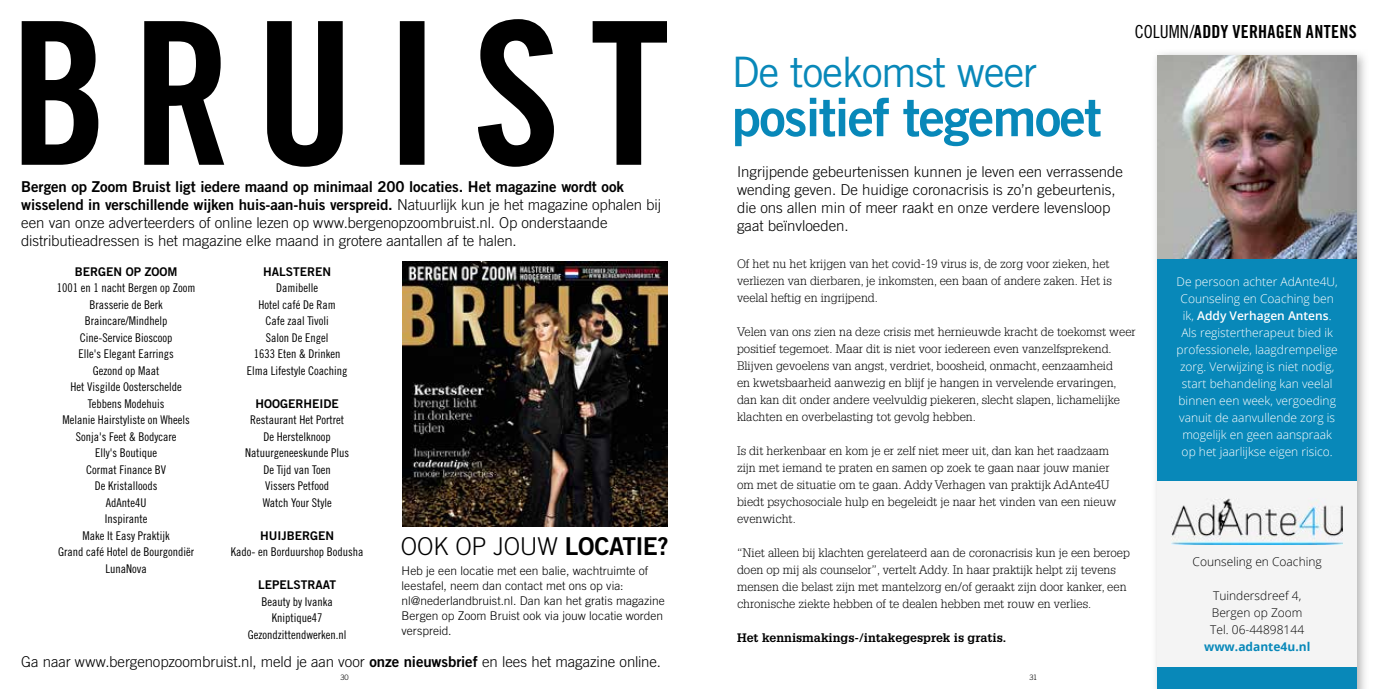
<style>
.page{position:relative;width:1378px;height:689px;background:#fff}
.page>*{position:absolute;margin:0;border:0;box-sizing:border-box;transform-origin:0 0}
.t1{font:52.5px "Trade Gothic LT Std Bd 2";letter-spacing:-.03em;color:#0888b9}
.t2{font:42px "Trade Gothic LT Std";letter-spacing:-.03em;color:#0888b9}
.t3{font:300 24.6px "Trade Gothic LT Std";letter-spacing:-.01em;color:#000}
.t4{font:18px "Trade Gothic LT Std Bd Cn 20";letter-spacing:.01em;color:#000}
.t5{font:300 15px/18px "Trade Gothic LT Std";color:#000}
.t6{font:15px/18px "Trade Gothic LT Std Bd 2";letter-spacing:-.01em;color:#000}
.t7{font:300 12px/17px "Glypha LT Std";color:#000}
.t8{font:12px/16.5px "Trade Gothic LT Std Cn 18";color:#000;text-align:center}
.t9{font:300 12px/17px "Open Sans";color:#fff;text-align:center}
.t10{font:300 12px/15px "Trade Gothic LT Std";letter-spacing:.005em;color:#000}
.t11{font:300 12px/17px "Open Sans";color:#000}
.t12{font:12px "Trade Gothic LT Std Bd 2";color:#000}
.t13{font:700 12px "Glypha LT Std";color:#000}
.t14{font:700 12px "Open Sans";color:#0888b9}
.t15{font:300 7.5px "Trade Gothic LT Std";color:#000}
.s1{font-family:"Trade Gothic LT Std";font-weight:300}
.s2{font-family:"Trade Gothic LT Std Bd 2";font-weight:400}
.s3{font-family:"Trade Gothic LT Std Cn 18"}
.s4{font-weight:600}
</style>
<div class="page">
<svg style="left:22px;top:19px;width:645px;height:148px"></svg>
<img style="left:402px;top:261px;width:265px;height:266px">
<img style="left:1156px;top:53px;width:209px;height:636px">
<div style="left:1157px;top:55px;width:199px;height:634px;background:#f4f4f4"></div>
<img style="left:1172px;top:499px;width:170px;height:46px">
<img style="left:1157px;top:55px;width:199px;height:204px">
<div style="left:1157px;top:259px;width:199px;height:221px;background:#0888b9"></div>
<div style="left:1157px;top:668px;width:199px;height:21px;background:#0888b9"></div>
<p class="t6" style="left:21px;top:177px;width:641px">Bergen op Zoom Bruist ligt iedere maand op minimaal 200 locaties. Het magazine wordt ook wisselend in verschillende wijken huis-aan-huis verspreid. <span class="s1">Natuurlijk kun je het magazine ophalen bij</span></p>
<p class="t5" style="left:21px;top:214px;width:588px">een van onze adverteerders of online lezen op www.bergenopzoombruist.nl. Op onderstaande distributieadressen is het magazine elke maand in grotere aantallen af te halen.</p>
<p class="t12" style="left:75px;top:264px;width:104px">BERGEN OP ZOOM</p>
<p class="t8" style="left:57px;top:279px;width:140px">1001 en 1 nacht Bergen op Zoom<br>Brasserie de Berk<br>Braincare/Mindhelp<br>Cine-Service Bioscoop<br>Elle's Elegant Earrings<br>Gezond op Maat<br>Het Visgilde Oosterschelde<br>Tebbens Modehuis<br>Melanie Hairstyliste on Wheels<br>Sonja's Feet &amp; Bodycare<br>Elly's Boutique<br>Cormat Finance BV<br>De Kristalloods<br>AdAnte4U<br>Inspirante<br>Make It Easy Praktijk<br>Grand café Hotel de Bourgondiër<br>LunaNova</p>
<p class="t12" style="left:263px;top:264px;width:70px">HALSTEREN</p>
<p class="t8" style="left:247px;top:279px;width:102px">Damibelle<br>Hotel café De Ram<br>Cafe zaal Tivoli<br>Salon De Engel<br>1633 Eten &amp; Drinken<br>Elma Lifestyle Coaching</p>
<p class="t12" style="left:256px;top:396px;width:85px">HOOGERHEIDE</p>
<p class="t8" style="left:245px;top:411px;width:105px">Restaurant Het Portret<br>De Herstelknoop<br>Natuurgeneeskunde Plus<br>De Tijd van Toen<br>Vissers Petfood<br>Watch Your Style</p>
<p class="t12" style="left:260px;top:528px;width:75px">HUIJBERGEN</p>
<p class="t8" style="left:231px;top:543px;width:134px">Kado- en Borduurshop Bodusha</p>
<p class="t12" style="left:258px;top:577px;width:80px">LEPELSTRAAT</p>
<p class="t8" style="left:248px;top:593px;width:100px">Beauty by Ivanka<br>Kniptique47<br>Gezondzittendwerken.nl</p>
<h3 class="t3" style="left:401px;top:532px;width:269px">OOK OP JOUW <span class="s2">LOCATIE?</span></h3>
<p class="t10" style="left:401px;top:563px;width:265px">Heb je een locatie met een balie, wacht ruimte of leestafel, neem dan contact met ons op via: nl@nederlandbruist.nl. Dan kan het gratis magazine Bergen op Zoom Bruist ook via jouw locatie worden verspreid.</p>
<p class="t5" style="left:21px;top:652px;width:641px">Ga naar www.bergenopzoombruist.nl, meld je aan voor <span class="s2">onze nieuwsbrief</span> en lees het magazine online.</p>
<h2 class="t2" style="left:732px;top:46px;width:307px">De toekomst weer</h2>
<h1 class="t1" style="left:732px;top:85px;width:371px">positief tegemoet</h1>
<p class="t5" style="left:737px;top:162px;width:387px">Ingrijpende gebeurtenissen kunnen je leven een verrassende wending geven. De huidige coronacrisis is zo’n gebeurtenis, die ons allen min of meer raakt en onze verdere levensloop gaat beïnvloeden.</p>
<h3 class="t4" style="left:1135px;top:21px;width:223px"><span class="s3">COLUMN/</span>ADDY VERHAGEN ANTENS</h3>
<p class="t7" style="left:737px;top:255px;width:376px">Of het nu het krijgen van het covid-19 virus is, de zorg voor zieken, het verliezen van dierbaren, je inkomsten, een baan of andere zaken. Het is veelal heftig en ingrijpend.</p>
<p class="t7" style="left:737px;top:323px;width:400px">Velen van ons zien na deze crisis met hernieuwde kracht de toekomst weer positief tegemoet. Maar dit is niet voor iedereen even vanzelfsprekend.<br>Blijven gevoelens van angst, verdriet, boosheid, onmacht, eenzaamheid<br>en kwetsbaarheid aanwezig en blijf je hangen in vervelende ervaringen, dan kan dit onder andere veelvuldig piekeren, slecht slapen, lichamelijke klachten en overbelasting tot gevolg hebben.</p>
<p class="t7" style="left:737px;top:443px;width:381px">Is dit herkenbaar en kom je er zelf niet meer uit, dan kan het raadzaam zijn met iemand te praten en samen op zoek te gaan naar jouw manier om met de situatie om te gaan. Addy Verhagen van praktijk AdAnte4U biedt psychosociale hulp en begeleidt je naar het vinden van een nieuw evenwicht.</p>
<p class="t7" style="left:737px;top:545px;width:394px">“Niet alleen bij klachten gerelateerd aan de coronacrisis kun je een beroep doen op mij als counselor”, vertelt Addy. In haar praktijk helpt zij tevens mensen die belast zijn met mantelzorg en/of geraakt zijn door kanker, een chronische ziekte hebben of te dealen hebben met rouw en verlies.</p>
<p class="t13" style="left:737px;top:630px;width:271px">Het kennismakings-/intakegesprek is gratis.</p>
<p class="t9" style="left:1176px;top:272px;width:163px">De persoon achter AdAnte4U,<br>Counseling en Coaching ben ik, <span class="s4">Addy Verhagen Antens</span>.<br>Als registertherapeut bied ik professionele, laagdrempelige zorg. Verwijzing is niet nodig, start behandeling kan veelal binnen een week, vergoeding vanuit de aanvullende zorg is mogelijk en geen aanspraak op het jaarlijkse eigen risico.</p>
<p class="t11" style="left:1192px;top:552px;width:131px">Counseling en Coaching</p>
<p class="t11" style="left:1210px;top:586px;width:95px">Tuindersdreef 4,<br>Bergen op Zoom<br>Tel. 06-44898144</p>
<p class="t14" style="left:1204px;top:638px;width:108px">www.adante4u.nl</p>
<p class="t15" style="left:340px;top:672px;width:10px">30</p>
<p class="t15" style="left:1029px;top:672px;width:9px">31</p>
</div>
